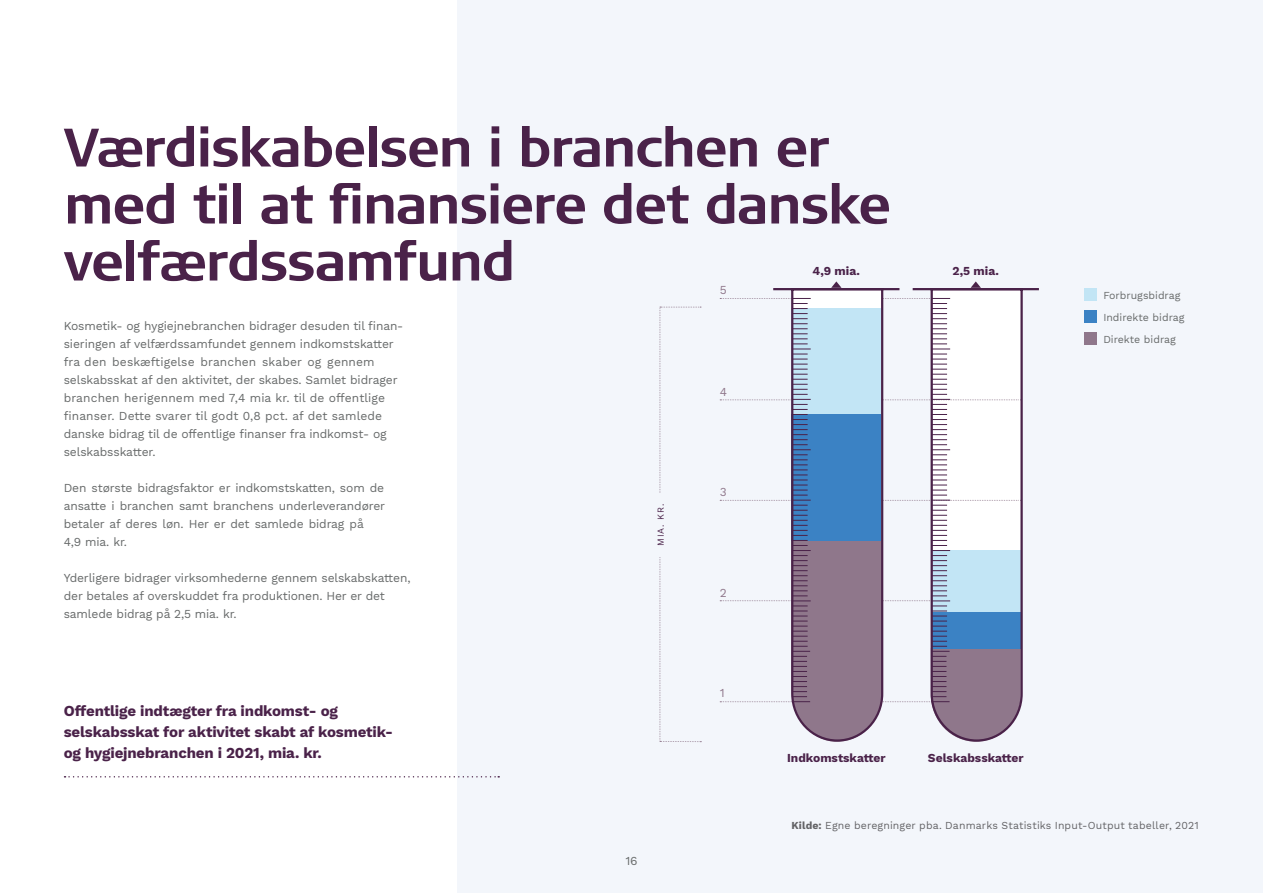
<style>
.page{position:relative;width:1263px;height:893px;background:#fff}
.page>*{position:absolute;margin:0;border:0;box-sizing:border-box;transform-origin:0 0}
.t1{font:700 54px/57px "Signa Offc Pro";letter-spacing:-.03em;color:#4a2249}
.t2{font:700 15px/21px "Work Sans";letter-spacing:-.01em;color:#4a2249}
.t3{font:12px/18px "Work Sans";letter-spacing:-.01em;color:#666969}
.t4{font:700 12px "Work Sans";color:#4a2249}
.t5{font:12px "Work Sans";color:#8f778b}
.t6{font:10.5px "Work Sans";letter-spacing:.015em;color:#636366}
.t7{font:10.5px "Work Sans";color:#666969}
.t8{font:9px "Work Sans";color:#4a2249}
.s1{font-weight:700}
</style>
<div class="page">
<div style="left:457px;top:0;width:806px;height:893px;background:#f3f6fb"></div>
<svg style="left:65px;top:776px;width:434px;height:1px"></svg>
<svg style="left:773px;top:287px;width:127px;height:11px"></svg>
<svg style="left:912px;top:287px;width:127px;height:420px"></svg>
<svg style="left:831px;top:281px;width:10px;height:7px"></svg>
<svg style="left:971px;top:281px;width:10px;height:7px"></svg>
<svg style="left:660px;top:307px;width:41px;height:435px"></svg>
<div style="left:655px;top:493px;width:9px;height:63px;background:#f3f6fb"></div>
<div style="left:1084px;top:332px;width:13px;height:12px;background:#8f778b"></div>
<div style="left:1084px;top:310px;width:13px;height:13px;background:#3b82c4"></div>
<div style="left:1084px;top:288px;width:13px;height:13px;background:#c2e5f5"></div>
<svg style="left:720px;top:298px;width:301px;height:444px"></svg>
<h1 class="t1" style="left:64px;top:123px;width:829px">Værdiskabelsen i branchen er med til at finansiere det danske velfærdssamfund</h1>
<p class="t3" style="left:64px;top:318px;width:341px">Kosmetik- og hygiejnebranchen bidrager desuden til finan&shy;sieringen af velfærdssamfundet gennem indkomstskatter fra den beskæftigelse branchen skaber og gennem selskabsskat af den aktivitet, der skabes. Samlet bidrager branchen herigennem med 7,4 mia kr. til de offentlige finanser. Dette svarer til godt 0,8 pct. af det samlede danske bidrag til de offentlige finanser fra indkomst- og selskabsskatter.</p>
<p class="t3" style="left:64px;top:479px;width:323px">Den største bidragsfaktor er indkomstskatten, som de ansatte i branchen samt branchens underleverandører betaler af deres løn. Her er det samlede bidrag på<br>4,9 mia. kr.</p>
<p class="t3" style="left:64px;top:569px;width:348px">Yderligere bidrager virksomhederne gennem selskabskatten, der betales af overskuddet fra produktionen. Her er det samlede bidrag på 2,5 mia. kr.</p>
<p class="t4" style="left:813px;top:266px;width:49px">4,9 mia.</p>
<p class="t4" style="left:952px;top:266px;width:48px">2,5 mia.</p>
<p class="t5" style="left:720px;top:284px;width:8px">5</p>
<p class="t5" style="left:720px;top:386px;width:9px">4</p>
<p class="t5" style="left:720px;top:486px;width:8px">3</p>
<p class="t8" style="left:656px;top:546px;width:44px;rotate:-90deg">MIA. KR.</p>
<p class="t5" style="left:720px;top:586px;width:8px">2</p>
<p class="t2" style="left:64px;top:701px;width:331px">Offentlige indtægter fra indkomst- og selskabsskat for aktivitet skabt af kosmetik&shy;og hygiejnebranchen i 2021, mia. kr.</p>
<p class="t5" style="left:720px;top:687px;width:6px">1</p>
<p class="t4" style="left:787px;top:751px;width:100px">Indkomstskatter</p>
<p class="t4" style="left:928px;top:751px;width:97px">Selskabsskatter</p>
<p class="t7" style="left:1103px;top:290px;width:79px">Forbrugsbidrag</p>
<p class="t7" style="left:1103px;top:312px;width:83px">Indirekte bidrag</p>
<p class="t7" style="left:1103px;top:334px;width:74px">Direkte bidrag</p>
<p class="t3" style="left:625px;top:852px;width:14px">16</p>
<p class="t6" style="left:791px;top:819px;width:409px"><span class="s1">Kilde:</span> Egne beregninger pba. Danmarks Statistiks Input-Output tabeller, 2021</p>
</div>
